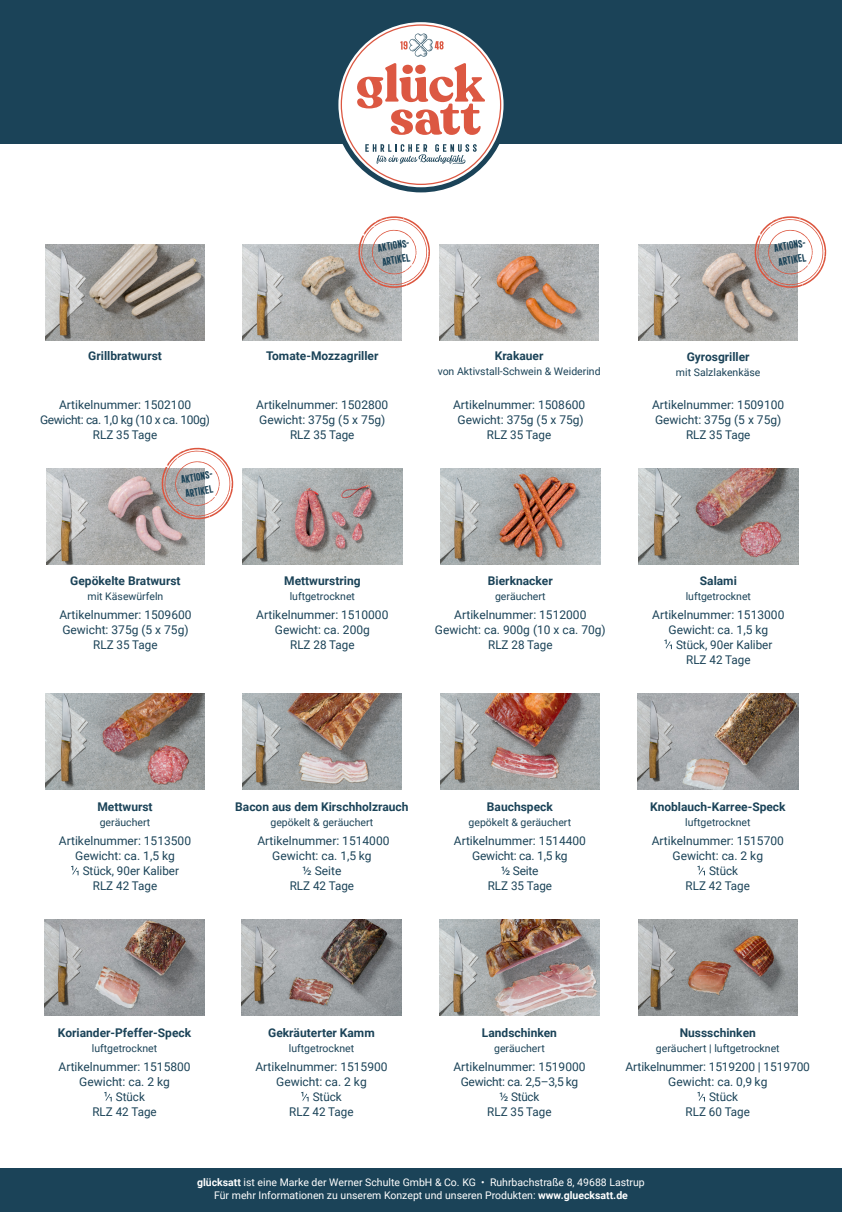
<style>
.page{position:relative;width:842px;height:1212px;background:#fff}
.page>*{position:absolute;margin:0;border:0;box-sizing:border-box;transform-origin:0 0}
.t1{font:12.15px/14.5px "Double Porter 5";color:#1b4358}
.t2{font:12px/15px "Roboto";color:#1b4358;text-align:center}
.t3{font:700 12px "Roboto";color:#1b4358}
.t4{font:10.5px "Roboto";color:#1b4358}
.t5{font:10.5px/13.5px "Roboto";color:#fff;text-align:center}
.s1{font-weight:700}
</style>
<div class="page">
<div style="left:0;top:0;width:842px;height:144px;background:#1b4358"></div>
<svg style="left:338px;top:22px;width:166px;height:170px"></svg>
<div style="left:0;top:1168px;width:842px;height:44px;background:#1b4358"></div>
<img style="left:243px;top:468px;width:159px;height:96px">
<img style="left:45px;top:693px;width:160px;height:96px">
<svg style="left:71px;top:866px;width:8px;height:9px"></svg>
<img style="left:439px;top:244px;width:160px;height:96px">
<img style="left:46px;top:468px;width:159px;height:96px">
<img style="left:638px;top:245px;width:160px;height:95px">
<img style="left:441px;top:468px;width:159px;height:96px">
<img style="left:639px;top:468px;width:159px;height:96px">
<svg style="left:664px;top:639px;width:8px;height:10px"></svg>
<img style="left:440px;top:693px;width:159px;height:96px">
<img style="left:242px;top:693px;width:160px;height:96px">
<img style="left:638px;top:693px;width:161px;height:96px">
<svg style="left:697px;top:866px;width:8px;height:9px"></svg>
<img style="left:440px;top:920px;width:159px;height:95px">
<img style="left:45px;top:920px;width:159px;height:95px">
<svg style="left:104px;top:1092px;width:8px;height:9px"></svg>
<img style="left:241px;top:920px;width:160px;height:95px">
<svg style="left:301px;top:1092px;width:8px;height:9px"></svg>
<img style="left:243px;top:244px;width:159px;height:96px">
<svg style="left:754px;top:216px;width:72px;height:72px"></svg>
<svg style="left:358px;top:216px;width:72px;height:72px"></svg>
<svg style="left:161px;top:447px;width:72px;height:73px"></svg>
<img style="left:45px;top:244px;width:160px;height:96px">
<img style="left:638px;top:920px;width:159px;height:95px">
<svg style="left:697px;top:1092px;width:8px;height:9px"></svg>
<p class="t3" style="left:88px;top:347px;width:75px">Grillbratwurst</p>
<p class="t2" style="left:40px;top:397px;width:171px">Artikelnummer: 1502100<br>Gewicht: ca. 1,0 kg (10 x ca. 100g)<br>RLZ 35 Tage</p>
<p class="t1" style="left:180px;top:472px;width:36px;rotate:-10deg">aktions&shy;artikel</p>
<p class="t3" style="left:70px;top:572px;width:112px">Gepökelte Bratwurst</p>
<p class="t4" style="left:88px;top:589px;width:77px">mit Käsewürfeln</p>
<p class="t2" style="left:59px;top:607px;width:134px">Artikelnummer: 1509600<br>Gewicht: 375g (5 x 75g)<br>RLZ 35 Tage</p>
<p class="t1" style="left:377px;top:241px;width:36px;rotate:-10deg">aktions&shy;artikel</p>
<p class="t3" style="left:266px;top:347px;width:114px">Tomate-Mozzagriller</p>
<p class="t2" style="left:256px;top:397px;width:134px">Artikelnummer: 1502800<br>Gewicht: 375g (5 x 75g)<br>RLZ 35 Tage</p>
<p class="t3" style="left:495px;top:347px;width:50px">Krakauer</p>
<p class="t4" style="left:438px;top:364px;width:164px">von Aktivstall-Schwein &amp; Weiderind</p>
<p class="t2" style="left:453px;top:397px;width:134px">Artikelnummer: 1508600<br>Gewicht: 375g (5 x 75g)<br>RLZ 35 Tage</p>
<p class="t3" style="left:284px;top:572px;width:78px">Mettwurstring</p>
<p class="t4" style="left:290px;top:589px;width:67px">luftgetrocknet</p>
<p class="t2" style="left:256px;top:607px;width:134px">Artikelnummer: 1510000<br>Gewicht: ca. 200g<br>RLZ 28 Tage</p>
<p class="t3" style="left:488px;top:572px;width:66px">Bierknacker</p>
<p class="t4" style="left:495px;top:589px;width:52px">geräuchert</p>
<p class="t2" style="left:435px;top:607px;width:172px">Artikelnummer: 1512000<br>Gewicht: ca. 900g (10 x ca. 70g)<br>RLZ 28 Tage</p>
<p class="t1" style="left:773px;top:241px;width:36px;rotate:-10deg">aktions&shy;artikel</p>
<p class="t3" style="left:687px;top:348px;width:64px">Gyrosgriller</p>
<p class="t4" style="left:676px;top:365px;width:86px">mit Salzlakenkäse</p>
<p class="t2" style="left:652px;top:396px;width:134px">Artikelnummer: 1509100<br>Gewicht: 375g (5 x 75g)<br>RLZ 35 Tage</p>
<p class="t3" style="left:700px;top:572px;width:38px">Salami</p>
<p class="t4" style="left:686px;top:589px;width:67px">luftgetrocknet</p>
<p class="t2" style="left:652px;top:607px;width:134px">Artikelnummer: 1513000<br>Gewicht: ca. 1,5 kg</p>
<p class="t2" style="left:686px;top:637px;width:88px;text-align:left;text-indent:-10px">Stück, 90er Kaliber<br>RLZ 42 Tage</p>
<p class="t3" style="left:97px;top:798px;width:57px">Mettwurst</p>
<p class="t4" style="left:100px;top:815px;width:52px">geräuchert</p>
<p class="t2" style="left:59px;top:833px;width:134px">Artikelnummer: 1513500<br>Gewicht: ca. 1,5 kg</p>
<p class="t2" style="left:93px;top:863px;width:88px;text-align:left;text-indent:-10px">Stück, 90er Kaliber<br>RLZ 42 Tage</p>
<p class="t3" style="left:235px;top:798px;width:175px">Bacon aus dem Kirschholzrauch</p>
<p class="t4" style="left:270px;top:815px;width:104px">gepökelt &amp; geräuchert</p>
<p class="t2" style="left:257px;top:833px;width:134px">Artikelnummer: 1514000<br>Gewicht: ca. 1,5 kg<br>½ Seite<br>RLZ 42 Tage</p>
<p class="t3" style="left:487px;top:798px;width:67px">Bauchspeck</p>
<p class="t4" style="left:469px;top:815px;width:104px">gepökelt &amp; geräuchert</p>
<p class="t2" style="left:454px;top:833px;width:134px">Artikelnummer: 1514400<br>Gewicht: ca. 1,5 kg<br>½ Seite<br>RLZ 35 Tage</p>
<p class="t3" style="left:650px;top:798px;width:137px">Knoblauch-Karree-Speck</p>
<p class="t4" style="left:685px;top:815px;width:67px">luftgetrocknet</p>
<p class="t2" style="left:652px;top:833px;width:134px">Artikelnummer: 1515700</p>
<p class="t2" style="left:672px;top:848px;width:92px">Gewicht: ca. 2 kg</p>
<p class="t2" style="left:709px;top:863px;width:31px">Stück</p>
<p class="t2" style="left:686px;top:878px;width:66px">RLZ 42 Tage</p>
<p class="t3" style="left:58px;top:1024px;width:135px">Koriander-Pfeffer-Speck</p>
<p class="t4" style="left:92px;top:1041px;width:67px">luftgetrocknet</p>
<p class="t2" style="left:59px;top:1059px;width:134px">Artikelnummer: 1515800</p>
<p class="t2" style="left:79px;top:1074px;width:92px">Gewicht: ca. 2 kg</p>
<p class="t2" style="left:116px;top:1089px;width:31px">Stück</p>
<p class="t2" style="left:92px;top:1104px;width:66px">RLZ 42 Tage</p>
<p class="t3" style="left:268px;top:1024px;width:108px">Gekräuterter Kamm</p>
<p class="t4" style="left:289px;top:1041px;width:67px">luftgetrocknet</p>
<p class="t2" style="left:255px;top:1059px;width:134px">Artikelnummer: 1515900</p>
<p class="t2" style="left:276px;top:1074px;width:92px">Gewicht: ca. 2 kg</p>
<p class="t2" style="left:313px;top:1089px;width:31px">Stück</p>
<p class="t2" style="left:289px;top:1104px;width:66px">RLZ 42 Tage</p>
<p class="t3" style="left:482px;top:1024px;width:77px">Landschinken</p>
<p class="t4" style="left:494px;top:1041px;width:52px">geräuchert</p>
<p class="t2" style="left:453px;top:1059px;width:134px">Artikelnummer: 1519000<br>Gewicht: ca. 2,5–3,5 kg<br>½ Stück<br>RLZ 35 Tage</p>
<p class="t3" style="left:680px;top:1024px;width:78px">Nussschinken</p>
<p class="t4" style="left:656px;top:1041px;width:125px">geräuchert | luftgetrocknet</p>
<p class="t2" style="left:626px;top:1059px;width:186px">Artikelnummer: 1519200 | 1519700</p>
<p class="t2" style="left:668px;top:1074px;width:101px">Gewicht: ca. 0,9 kg</p>
<p class="t2" style="left:709px;top:1089px;width:31px">Stück</p>
<p class="t2" style="left:686px;top:1104px;width:66px">RLZ 60 Tage</p>
<p class="t5" style="left:197px;top:1175px;width:449px"><span class="s1">glücksatt</span> ist eine Marke der Werner Schulte GmbH &amp; Co. KG • Ruhrbachstraße 8, 49688 Lastrup<br>Für mehr Informationen zu unserem Konzept und unseren Produkten: <span class="s1">www.gluecksatt.de</span></p>
</div>
